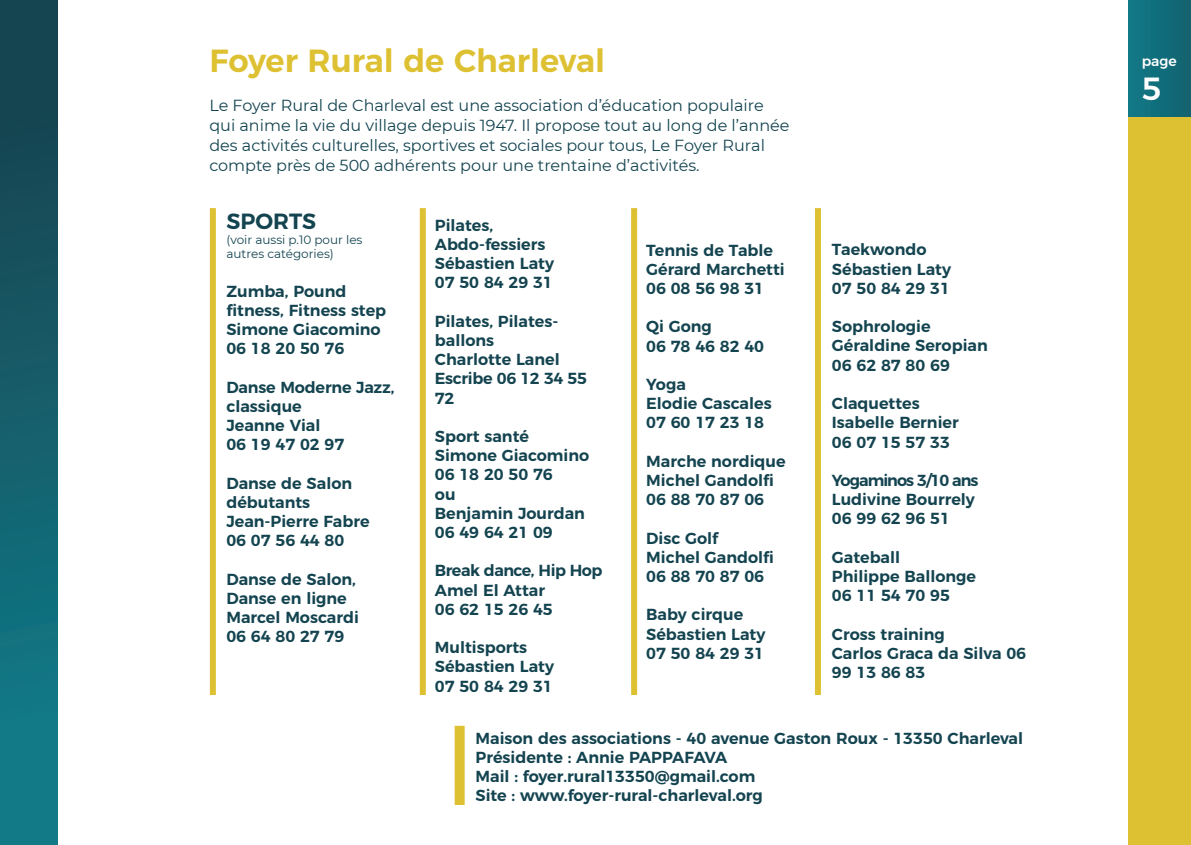
<style>
.page{position:relative;width:1191px;height:845px;background:#fff}
.page>*{position:absolute;margin:0;border:0;box-sizing:border-box;transform-origin:0 0}
.t1{font:600 32px "Montserrat";color:#dec132}
.t2{font:500 32px "Montserrat";color:#fff}
.t3{font:600 22px "Montserrat";color:#144450}
.t4{font:600 16px/19.2px "Montserrat";color:#144450}
.t5{font:16px/20px "Montserrat";color:#144450}
.t6{font:600 16px "Montserrat";letter-spacing:-.03em;color:#144450}
.t7{font:600 16px "Montserrat";letter-spacing:-.06em;color:#144450}
.t8{font:500 14px "Montserrat";color:#fff}
.t9{font:12px/14.4px "Montserrat";color:#144450}
</style>
<div class="page">
<div style="left:1128px;top:0;width:63px;height:845px;background:#dec132"></div>
<div style="left:1128px;top:0;width:63px;height:116px;background:#126e7b"></div>
<div style="left:210px;top:208px;width:6px;height:487px;background:#dec132"></div>
<div style="left:420px;top:208px;width:6px;height:487px;background:#dec132"></div>
<div style="left:631px;top:208px;width:6px;height:487px;background:#dec132"></div>
<div style="left:0;top:0;width:58px;height:845px;background:linear-gradient(to bottom,#163f4a,#127f8d)"></div>
<div style="left:815px;top:208px;width:6px;height:487px;background:#dec132"></div>
<div style="left:454px;top:726px;width:10px;height:79px;background:#dec132"></div>
<p class="t1" style="left:209px;top:34px;width:397px">Foyer Rural de Charleval</p>
<p class="t5" style="left:209px;top:95px;width:582px">Le Foyer Rural de Charleval est une association d’éducation populaire qui anime la vie du village depuis 1947. Il propose tout au long de l’année des activités culturelles, sportives et sociales pour tous, Le Foyer Rural compte près de 500 adhérents pour une trentaine d’activités.</p>
<p class="t3" style="left:226px;top:204px;width:91px">SPORTS</p>
<p class="t9" style="left:226px;top:232px;width:138px">(voir aussi p.10 pour les autres catégories)</p>
<p class="t4" style="left:226px;top:280px;width:161px">Zumba, Pound fitness, Fitness step</p>
<p class="t4" style="left:226px;top:318px;width:156px">Simone Giacomino<br>06 18 20 50 76</p>
<p class="t4" style="left:226px;top:376px;width:170px">Danse Moderne Jazz, classique</p>
<p class="t4" style="left:226px;top:414px;width:96px">Jeanne Vial</p>
<p class="t4" style="left:226px;top:434px;width:119px">06 19 47 02 97</p>
<p class="t4" style="left:226px;top:472px;width:127px">Danse de Salon débutants</p>
<p class="t4" style="left:226px;top:510px;width:145px">Jean-Pierre Fabre</p>
<p class="t4" style="left:226px;top:530px;width:119px">06 07 56 44 80</p>
<p class="t4" style="left:226px;top:568px;width:131px">Danse de Salon,<br>Danse en ligne</p>
<p class="t4" style="left:226px;top:606px;width:134px">Marcel Moscardi</p>
<p class="t4" style="left:226px;top:626px;width:119px">06 64 80 27 79</p>
<p class="t4" style="left:435px;top:214px;width:60px">Pilates,</p>
<p class="t4" style="left:435px;top:233px;width:112px">Abdo-fessiers</p>
<p class="t4" style="left:435px;top:252px;width:121px">Sébastien Laty</p>
<p class="t4" style="left:435px;top:272px;width:119px">07 50 84 29 31</p>
<p class="t4" style="left:435px;top:310px;width:125px">Pilates, Pilates&shy;ballons</p>
<p class="t4" style="left:435px;top:348px;width:154px">Charlotte Lanel<br>Escribe 06 12 34 55<br>72</p>
<p class="t4" style="left:435px;top:425px;width:96px">Sport santé</p>
<p class="t4" style="left:435px;top:444px;width:156px">Simone Giacomino</p>
<p class="t4" style="left:435px;top:464px;width:119px">06 18 20 50 76</p>
<p class="t4" style="left:435px;top:483px;width:22px">ou</p>
<p class="t4" style="left:435px;top:502px;width:152px">Benjamin Jourdan</p>
<p class="t4" style="left:435px;top:521px;width:119px">06 49 64 21 09</p>
<p class="t6" style="left:435px;top:558px;width:169px">Break dance, Hip Hop</p>
<p class="t4" style="left:435px;top:579px;width:112px">Amel El Attar</p>
<p class="t4" style="left:435px;top:598px;width:119px">06 62 15 26 45</p>
<p class="t4" style="left:435px;top:636px;width:94px">Multisports</p>
<p class="t4" style="left:435px;top:656px;width:121px">Sébastien Laty</p>
<p class="t4" style="left:435px;top:675px;width:119px">07 50 84 29 31</p>
<p class="t4" style="left:646px;top:239px;width:140px">Tennis de Table<br>Gérard Marchetti<br>06 08 56 98 31</p>
<p class="t4" style="left:646px;top:316px;width:119px">Qi Gong<br>06 78 46 82 40</p>
<p class="t4" style="left:646px;top:373px;width:41px">Yoga</p>
<p class="t4" style="left:646px;top:393px;width:127px">Elodie Cascales<br>07 60 17 23 18</p>
<p class="t4" style="left:646px;top:450px;width:141px">Marche nordique<br>Michel Gandolfi<br>06 88 70 87 06</p>
<p class="t4" style="left:646px;top:527px;width:129px">Disc Golf<br>Michel Gandolfi<br>06 88 70 87 06</p>
<p class="t4" style="left:646px;top:604px;width:98px">Baby cirque</p>
<p class="t4" style="left:646px;top:623px;width:121px">Sébastien Laty</p>
<p class="t4" style="left:646px;top:642px;width:119px">07 50 84 29 31</p>
<p class="t4" style="left:832px;top:239px;width:96px">Taekwondo</p>
<p class="t4" style="left:832px;top:258px;width:121px">Sébastien Laty</p>
<p class="t4" style="left:832px;top:277px;width:119px">07 50 84 29 31</p>
<p class="t4" style="left:832px;top:316px;width:100px">Sophrologie</p>
<p class="t4" style="left:832px;top:335px;width:157px">Géraldine Seropian</p>
<p class="t4" style="left:832px;top:354px;width:119px">06 62 87 80 69</p>
<p class="t4" style="left:832px;top:392px;width:89px">Claquettes</p>
<p class="t4" style="left:832px;top:412px;width:128px">Isabelle Bernier</p>
<p class="t4" style="left:832px;top:431px;width:119px">06 07 15 57 33</p>
<p class="t7" style="left:832px;top:467px;width:148px">Yogaminos 3/10 ans</p>
<p class="t4" style="left:832px;top:488px;width:144px">Ludivine Bourrely</p>
<p class="t4" style="left:832px;top:508px;width:119px">06 99 62 96 51</p>
<p class="t4" style="left:832px;top:546px;width:146px">Gateball<br>Philippe Ballonge<br>06 11 54 70 95</p>
<p class="t4" style="left:832px;top:623px;width:196px">Cross training<br>Carlos Graca da Silva 06<br>99 13 86 83</p>
<p class="t4" style="left:475px;top:727px;width:549px">Maison des associations - 40 avenue Gaston Roux - 13350 Charleval</p>
<p class="t4" style="left:475px;top:746px;width:289px">Présidente : Annie PAPPAFAVA<br>Mail : foyer.rural13350@gmail.com<br>Site : www.foyer-rural-charleval.org</p>
<p class="t8" style="left:1141px;top:49px;width:37px">page</p>
<p class="t2" style="left:1141px;top:63px;width:21px">5</p>
</div>
